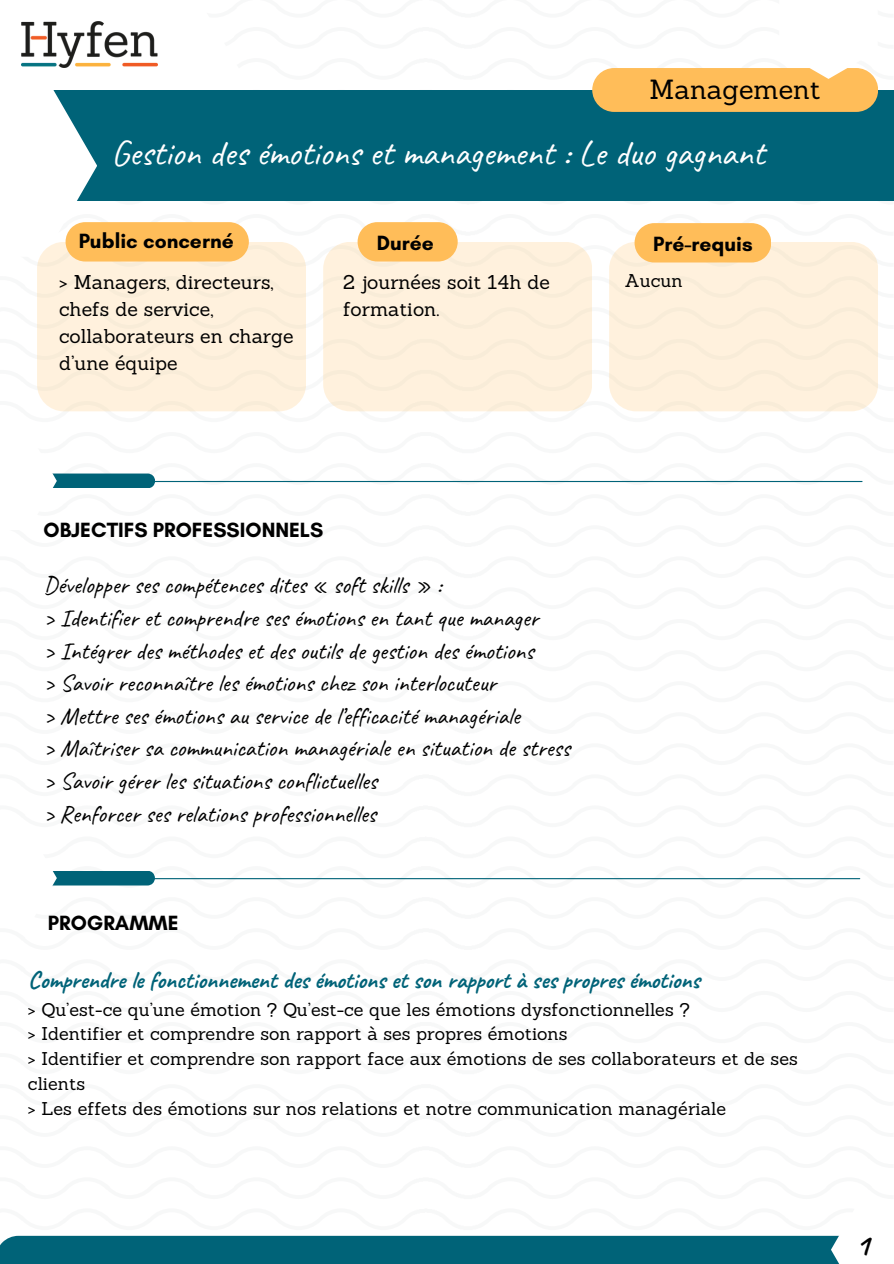
<style>
.page{position:relative;width:894px;height:1264px;background:#fff}
.page>*{position:absolute;margin:0;border:0;box-sizing:border-box;transform-origin:0 0}
.t1{font:36px "Caveat";color:#fff}
.t2{font:700 30px "Caveat";color:#000}
.t3{font:27px "Sanchez";color:#000}
.t4{font:24px/32.7px "Caveat";color:#000}
.t5{font:700 24px "Caveat";color:#006378}
.t6{font:700 21px "Glacial Indifference";color:#000}
.t7{font:19.5px/27px "Sanchez";color:#000}
.t8{font:18px/24.8px "Sanchez";color:#000}
</style>
<div class="page">
<svg style="left:37px;top:68px;width:856px;height:415px"></svg>
<svg style="left:22px;top:21px;width:229px;height:69px"></svg>
<img style="left:21px;top:22px;width:136px;height:46px">
<div style="left:0;top:90px;width:893px;height:110px;background:#006378"></div>
<div style="left:592px;top:68px;width:285px;height:44px;background:#ffbd59;border-radius:22px"></div>
<div style="left:0;top:75px;width:97px;height:182px;background:#fff"></div>
<svg style="left:66px;top:222px;width:183px;height:20px;background:#fec061"></svg>
<svg style="left:37px;top:242px;width:269px;height:169px;background:#feecd2"></svg>
<div style="left:323px;top:242px;width:269px;height:169px;background:#fff1dd;border-radius:27px"></div>
<div style="left:609px;top:242px;width:268px;height:169px;background:#fff1dd;border-radius:27px"></div>
<svg style="left:357px;top:222px;width:100px;height:39px;background:#fec165"></svg>
<svg style="left:634px;top:223px;width:137px;height:39px;background:#fec062"></svg>
<svg style="left:57px;top:473px;width:98px;height:15px"></svg>
<div style="left:0;top:431px;width:57px;height:99px;background:#fff"></div>
<svg style="left:57px;top:871px;width:98px;height:14px"></svg>
<hr style="left:142px;top:481px;width:719px;height:1px;background:#006378">
<hr style="left:140px;top:878px;width:719px;height:1px;background:#006378">
<div style="left:0;top:1235px;width:893px;height:28px;background:#006378"></div>
<div style="left:830px;top:1200px;width:63px;height:63px;background:#fff"></div>
<div style="left:779px;top:0;width:98px;height:79px;background:#fff"></div>
<p class="t3" style="left:649px;top:72px;width:173px">Management</p>
<h6 class="t1" style="left:111px;top:130px;width:655px">Gestion des émotions et management : Le duo gagnant</h6>
<p class="t6" style="left:79px;top:228px;width:156px">Public concerné</p>
<h4 class="t6" style="left:376px;top:229px;width:59px">Durée</h4>
<h3 class="t6" style="left:652px;top:230px;width:101px">Pré-requis</h3>
<h4 class="t7" style="left:59px;top:268px;width:236px">&gt; Managers, directeurs, chefs de service, collaborateurs en charge d’une équipe</h4>
<p class="t7" style="left:343px;top:268px;width:208px">2 journées soit 14h de formation.</p>
<p class="t8" style="left:624px;top:268px;width:59px">Aucun</p>
<p class="t6" style="left:44px;top:517px;width:281px">OBJECTIFS PROFESSIONNELS</p>
<p class="t4" style="left:44px;top:569px;width:527px">Développer ses compétences dites « soft skills » :<br>&gt; Identifier et comprendre ses émotions en tant que manager<br>&gt; Intégrer des méthodes et des outils de gestion des émotions<br>&gt; Savoir reconnaître les émotions chez son interlocuteur<br>&gt; Mettre ses émotions au service de l’efficacité managériale<br>&gt; Maîtriser sa communication managériale en situation de stress &gt; Savoir gérer les situations conflictuelles<br>&gt; Renforcer ses relations professionnelles</p>
<h2 class="t6" style="left:48px;top:910px;width:132px">PROGRAMME</h2>
<h1 class="t5" style="left:28px;top:964px;width:673px">Comprendre le fonctionnement des émotions et son rapport à ses propres émotions</h1>
<h5 class="t8" style="left:28px;top:996px;width:663px">&gt; Qu’est-ce qu’une émotion ? Qu’est-ce que les émotions dysfonctionnelles ?</h5>
<h5 class="t8" style="left:28px;top:1021px;width:541px">&gt; Identifier et comprendre son rapport à ses propres émotions</h5>
<h5 class="t8" style="left:28px;top:1046px;width:771px">&gt; Identifier et comprendre son rapport face aux émotions de ses collaborateurs et de ses clients</h5>
<h6 class="t8" style="left:28px;top:1095px;width:699px">&gt; Les effets des émotions sur nos relations et notre communication managériale</h6>
<p class="t2" style="left:855px;top:1226px;width:15px">1</p>
</div>
